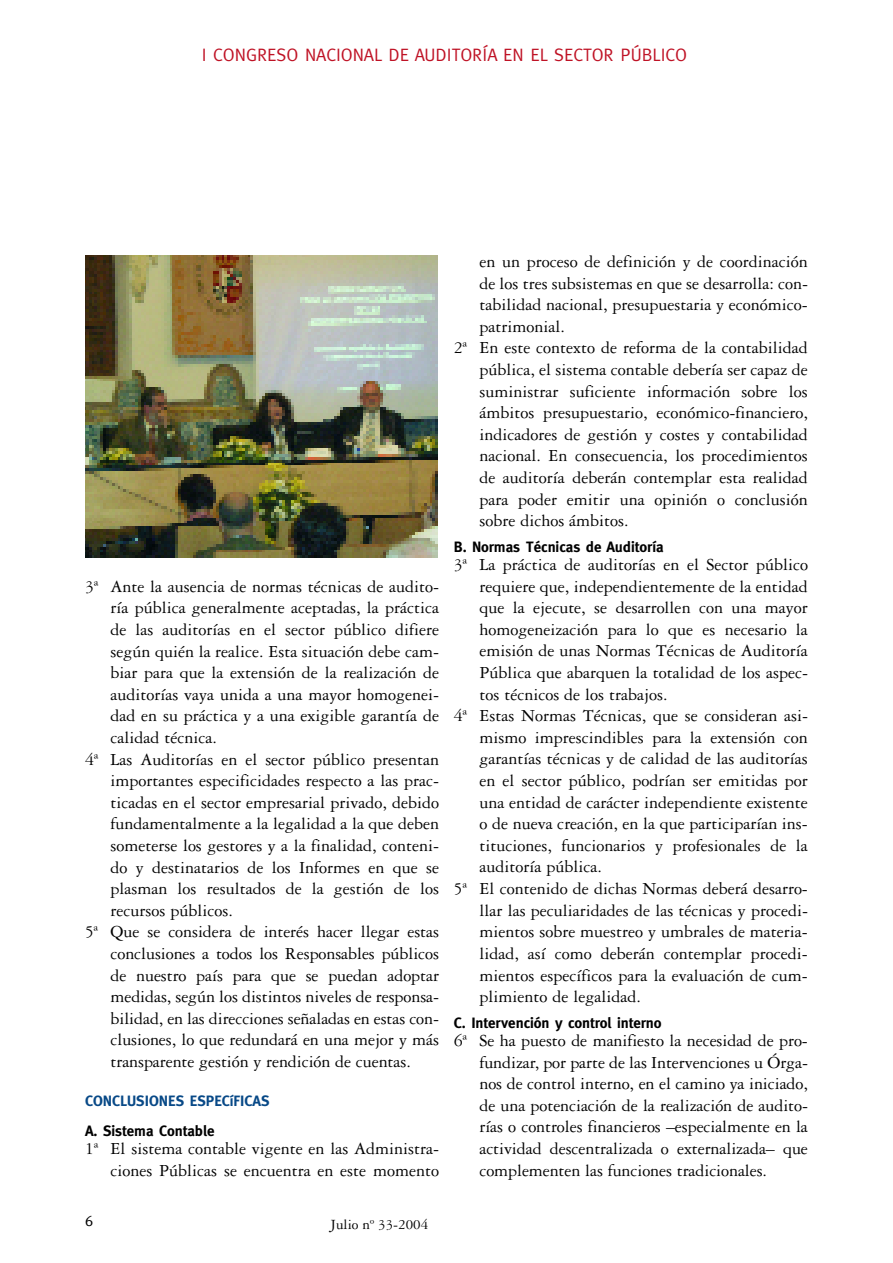
<style>
.page{position:relative;width:893px;height:1263px;background:#fff}
.page>*{position:absolute;margin:0;border:0;box-sizing:border-box;transform-origin:0 0}
.t1{font:18px/21.6px "Garamond Three";color:#000;text-align:right}
.t2{font:18px "Meta";color:#bf1225}
.t3{font:700 15px "Meta";color:#000}
.t4{font:700 15px "Meta";color:#084987}
.t5{font:15px "Garamond Three";color:#000}
.t6{font:15px "Meta";color:#000}
</style>
<div class="page">
<img style="left:85px;top:255px;width:353px;height:302px">
<p class="t2" style="left:202px;top:45px;width:487px">I CONGRESO NACIONAL DE AUDITORÍA EN EL SECTOR PÚBLICO</p>
<p class="t1" style="left:85px;top:577px;width:356px">3ª Ante la ausencia de normas técnicas de audito-</p>
<p class="t1" style="left:111px;top:599px;width:330px">ría pública generalmente aceptadas, la práctica</p>
<p class="t1" style="left:111px;top:620px;width:330px">de las auditorías en el sector público difiere</p>
<p class="t1" style="left:111px;top:642px;width:330px">según quién la realice. Esta situación debe cam-</p>
<p class="t1" style="left:111px;top:663px;width:330px">biar para que la extensión de la realización de</p>
<p class="t1" style="left:111px;top:685px;width:330px">auditorías vaya unida a una mayor homogenei-</p>
<p class="t1" style="left:111px;top:707px;width:330px">dad en su práctica y a una exigible garantía de</p>
<p class="t1" style="left:111px;top:728px;width:108px">calidad técnica.</p>
<p class="t1" style="left:85px;top:750px;width:356px">4ª Las Auditorías en el sector público presentan</p>
<p class="t1" style="left:111px;top:771px;width:330px">importantes especificidades respecto a las prac-</p>
<p class="t1" style="left:111px;top:793px;width:330px">ticadas en el sector empresarial privado, debido</p>
<p class="t1" style="left:111px;top:815px;width:330px">fundamentalmente a la legalidad a la que deben</p>
<p class="t1" style="left:111px;top:836px;width:330px">someterse los gestores y a la finalidad, conteni-</p>
<p class="t1" style="left:111px;top:858px;width:330px">do y destinatarios de los Informes en que se</p>
<p class="t1" style="left:111px;top:879px;width:330px">plasman los resultados de la gestión de los</p>
<p class="t1" style="left:111px;top:901px;width:124px">recursos públicos.</p>
<p class="t1" style="left:85px;top:923px;width:356px">5ª Que se considera de interés hacer llegar estas</p>
<p class="t1" style="left:111px;top:944px;width:330px">conclusiones a todos los Responsables públicos</p>
<p class="t1" style="left:111px;top:966px;width:330px">de nuestro país para que se puedan adoptar</p>
<p class="t1" style="left:111px;top:987px;width:330px">medidas, según los distintos niveles de responsa-</p>
<p class="t1" style="left:111px;top:1009px;width:330px">bilidad, en las direcciones señaladas en estas con-</p>
<p class="t1" style="left:111px;top:1031px;width:330px">clusiones, lo que redundará en una mejor y más</p>
<p class="t1" style="left:111px;top:1052px;width:302px">transparente gestión y rendición de cuentas.</p>
<p class="t4" style="left:85px;top:1091px;width:186px">CONCLUSIONES ESPECíFICAS</p>
<p class="t3" style="left:85px;top:1122px;width:131px">A. Sistema Contable</p>
<p class="t1" style="left:85px;top:1140px;width:356px">1ª El sistema contable vigente en las Administra&shy;ciones Públicas se encuentra en este momento</p>
<p class="t6" style="left:85px;top:1212px;width:10px">6</p>
<p class="t5" style="left:330px;top:1219px;width:100px">Julio nº 33-2004</p>
<p class="t1" style="left:479px;top:252px;width:330px">en un proceso de definición y de coordinación</p>
<p class="t1" style="left:479px;top:274px;width:330px">de los tres subsistemas en que se desarrolla: con-</p>
<p class="t1" style="left:479px;top:296px;width:330px">tabilidad nacional, presupuestaria y económico-</p>
<p class="t1" style="left:479px;top:317px;width:87px">patrimonial.</p>
<p class="t1" style="left:454px;top:339px;width:355px">2ª En este contexto de reforma de la contabilidad</p>
<p class="t1" style="left:479px;top:360px;width:330px">pública, el sistema contable debería ser capaz de</p>
<p class="t1" style="left:479px;top:382px;width:330px">suministrar suficiente información sobre los</p>
<p class="t1" style="left:479px;top:404px;width:330px">ámbitos presupuestario, económico-financiero,</p>
<p class="t1" style="left:479px;top:425px;width:330px">indicadores de gestión y costes y contabilidad</p>
<p class="t1" style="left:479px;top:447px;width:330px">nacional. En consecuencia, los procedimientos</p>
<p class="t1" style="left:479px;top:468px;width:330px">de auditoría deberán contemplar esta realidad</p>
<p class="t1" style="left:479px;top:490px;width:330px">para poder emitir una opinión o conclusión</p>
<p class="t1" style="left:479px;top:512px;width:151px">sobre dichos ámbitos.</p>
<p class="t3" style="left:454px;top:538px;width:211px">B. Normas Técnicas de Auditoría</p>
<p class="t1" style="left:454px;top:555px;width:356px">3ª La práctica de auditorías en el Sector público</p>
<p class="t1" style="left:479px;top:577px;width:330px">requiere que, independientemente de la entidad</p>
<p class="t1" style="left:479px;top:599px;width:330px">que la ejecute, se desarrollen con una mayor</p>
<p class="t1" style="left:479px;top:620px;width:330px">homogeneización para lo que es necesario la</p>
<p class="t1" style="left:479px;top:642px;width:330px">emisión de unas Normas Técnicas de Auditoría</p>
<p class="t1" style="left:479px;top:663px;width:330px">Pública que abarquen la totalidad de los aspec-</p>
<p class="t1" style="left:479px;top:685px;width:190px">tos técnicos de los trabajos.</p>
<p class="t1" style="left:454px;top:707px;width:356px">4ª Estas Normas Técnicas, que se consideran asi-</p>
<p class="t1" style="left:479px;top:728px;width:330px">mismo imprescindibles para la extensión con</p>
<p class="t1" style="left:479px;top:750px;width:330px">garantías técnicas y de calidad de las auditorías</p>
<p class="t1" style="left:479px;top:771px;width:330px">en el sector público, podrían ser emitidas por</p>
<p class="t1" style="left:479px;top:793px;width:330px">una entidad de carácter independiente existente</p>
<p class="t1" style="left:479px;top:815px;width:330px">o de nueva creación, en la que participarían ins-</p>
<p class="t1" style="left:479px;top:836px;width:330px">tituciones, funcionarios y profesionales de la</p>
<p class="t1" style="left:479px;top:858px;width:124px">auditoría pública.</p>
<p class="t1" style="left:454px;top:879px;width:356px">5ª El contenido de dichas Normas deberá desarro-</p>
<p class="t1" style="left:479px;top:901px;width:330px">llar las peculiaridades de las técnicas y procedi-</p>
<p class="t1" style="left:479px;top:923px;width:330px">mientos sobre muestreo y umbrales de materia-</p>
<p class="t1" style="left:479px;top:944px;width:330px">lidad, así como deberán contemplar procedi-</p>
<p class="t1" style="left:479px;top:966px;width:330px">mientos específicos para la evaluación de cum-</p>
<p class="t1" style="left:479px;top:987px;width:163px">plimiento de legalidad.</p>
<p class="t3" style="left:454px;top:1014px;width:209px">C. Intervención y control interno</p>
<p class="t1" style="left:479px;top:1031px;width:330px;text-align:justify;text-indent:-26px">6ª Se ha puesto de manifiesto la necesidad de pro&shy;fundizar, por parte de las Intervenciones u Órga&shy;nos de control interno, en el camino ya iniciado, de una potenciación de la realización de audito&shy;rías o controles financieros –especialmente en la actividad descentralizada o externalizada– que complementen las funciones tradicionales.</p>
</div>
